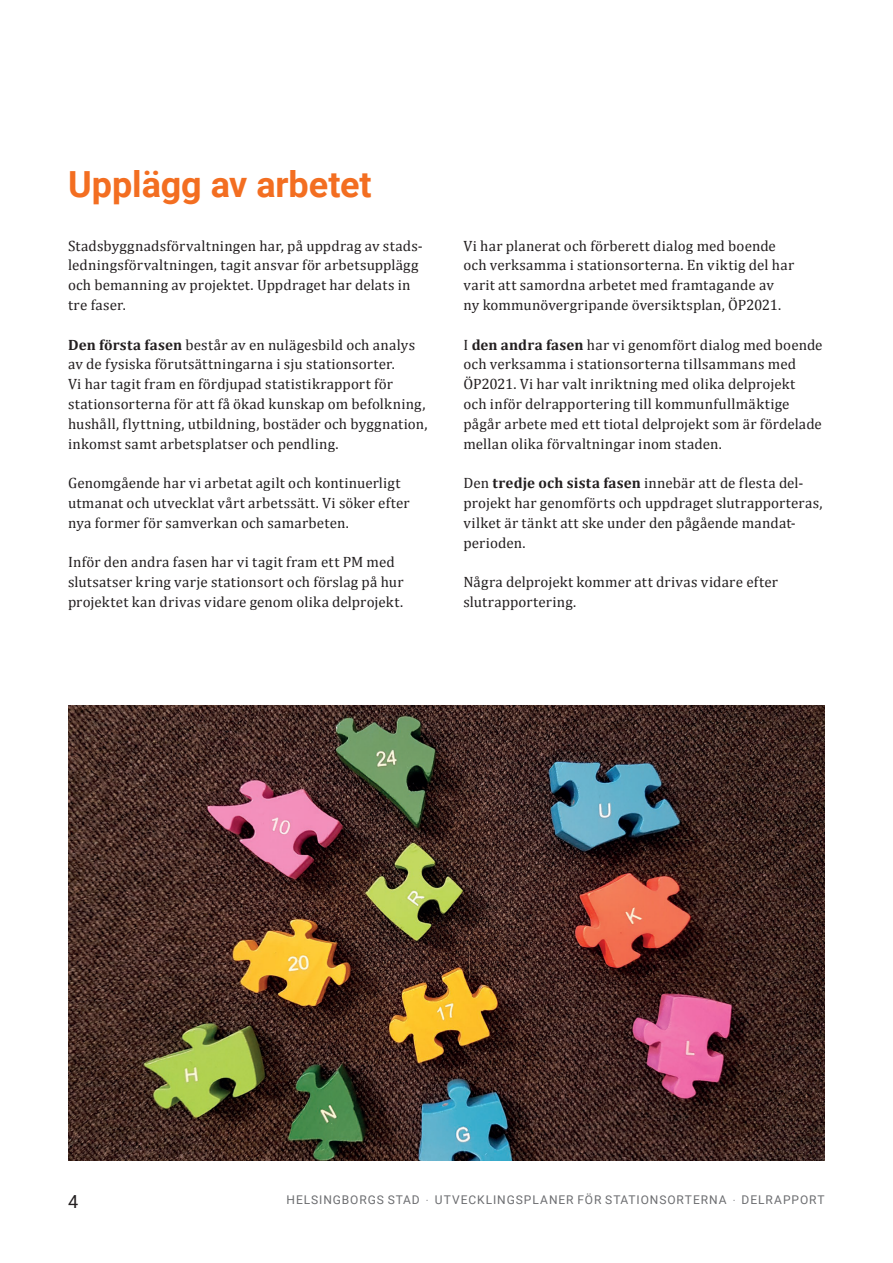
<style>
.page{position:relative;width:893px;height:1263px;background:#fff}
.page>*{position:absolute;margin:0;border:0;box-sizing:border-box;transform-origin:0 0}
.t1{font:700 36px "Roboto";letter-spacing:-.005em;color:#f36e21}
.t2{font:18px "Roboto";color:#231f20}
.t3{font:15px/19.8px "Cambria";letter-spacing:.015em;color:#231f20}
.t4{font:12px "Roboto";letter-spacing:.075em;color:#6c6d70}
.s1{font-weight:700}
</style>
<div class="page">
<img style="left:68px;top:706px;width:757px;height:455px">
<h1 class="t1" style="left:68px;top:159px;width:305px">Upplägg av arbetet</h1>
<p class="t3" style="left:68px;top:235px;width:356px">Stadsbyggnadsförvaltningen har, på uppdrag av stads&shy;ledningsförvaltningen, tagit ansvar för arbetsupplägg och bemanning av projektet. Uppdraget har delats in tre faser.</p>
<p class="t3" style="left:68px;top:334px;width:361px"><span class="s1">Den första fasen</span> består av en nulägesbild och analys av de fysiska förutsättningarna i sju stationsorter.<br>Vi har tagit fram en fördjupad statistikrapport för stationsorterna för att få ökad kunskap om befolkning, hushåll, flyttning, utbildning, bostäder och byggnation, inkomst samt arbetsplatser och pendling.</p>
<p class="t3" style="left:68px;top:473px;width:343px">Genomgående har vi arbetat agilt och kontinuerligt utmanat och utvecklat vårt arbetssätt. Vi söker efter nya former för samverkan och samarbeten.</p>
<p class="t3" style="left:68px;top:552px;width:337px">Inför den andra fasen har vi tagit fram ett PM med slutsatser kring varje stationsort och förslag på hur projektet kan drivas vidare genom olika delprojekt.</p>
<p class="t3" style="left:463px;top:235px;width:332px">Vi har planerat och förberett dialog med boende och verksamma i stationsorterna. En viktig del har varit att samordna arbetet med framtagande av<br>ny kommunövergripande översiktsplan, ÖP2021.</p>
<p class="t3" style="left:463px;top:334px;width:361px">I <span class="s1">den andra fasen</span> har vi genomfört dialog med boende och verksamma i stationsorterna tillsammans med ÖP2021. Vi har valt inriktning med olika delprojekt<br>och inför delrapportering till kommunfullmäktige pågår arbete med ett tiotal delprojekt som är fördelade mellan olika förvaltningar inom staden.</p>
<p class="t3" style="left:463px;top:473px;width:360px">Den <span class="s1">tredje och sista fasen</span> innebär att de flesta del&shy;projekt har genomförts och uppdraget slutrapporteras, vilket är tänkt att ske under den pågående mandat&shy;perioden.</p>
<p class="t3" style="left:463px;top:572px;width:316px">Några delprojekt kommer att drivas vidare efter slutrapportering.</p>
<p class="t2" style="left:68px;top:1189px;width:12px">4</p>
<p class="t4" style="left:287px;top:1191px;width:540px">HELSINGBORGS STAD ‧ UTVECKLINGSPLANER FÖR STATIONSORTERNA ‧ DELRAPPORT</p>
</div>
